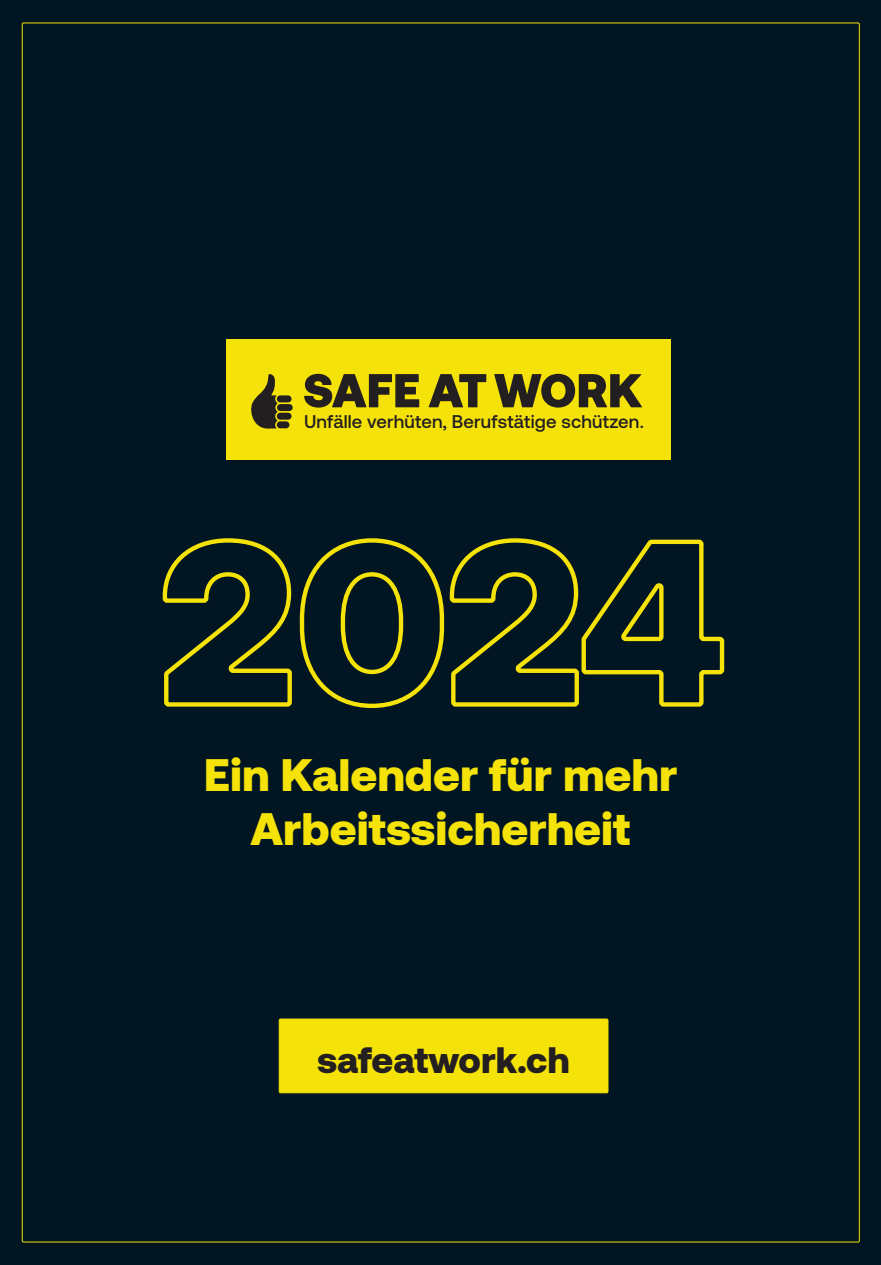
<style>
.page{position:relative;width:881px;height:1265px;background:#011622}
.page>*{position:absolute;margin:0;border:0;box-sizing:border-box;transform-origin:0 0}
.t1{font:900 45.5px/53.4px "Aeonik";color:#f5e209;text-align:center}
.t2{font:900 36.75px "Aeonik";color:#231f20}
.t3{font:500 18.38px "Aeonik";letter-spacing:.01em;color:#231f20}
</style>
<div class="page">
<svg style="left:162px;top:538px;width:563px;height:171px"></svg>
<div style="left:226px;top:339px;width:444px;height:121px;background:#f5e209"></div>
<svg style="left:304px;top:374px;width:115px;height:34px"></svg>
<svg style="left:428px;top:374px;width:58px;height:33px"></svg>
<svg style="left:494px;top:374px;width:148px;height:34px"></svg>
<div style="left:277px;top:395px;width:14px;height:7px;background:#231f20;border-radius:3px"></div>
<div style="left:277px;top:404px;width:16px;height:7px;background:#231f20;border-radius:3px"></div>
<div style="left:277px;top:413px;width:14px;height:7px;background:#231f20;border-radius:3px"></div>
<div style="left:277px;top:421px;width:12px;height:7px;background:#231f20;border-radius:3px"></div>
<svg style="left:251px;top:374px;width:27px;height:55px"></svg>
<div style="left:279px;top:1019px;width:329px;height:74px;background:#f5e209"></div>
<div style="left:279px;top:1019px;width:329px;height:74px;border:1px solid #f5e209"></div>
<p class="t3" style="left:304px;top:412px;width:341px">Unfälle verhüten, Berufstätige schützen.</p>
<h1 class="t1" style="left:204px;top:748px;width:475px">Ein Kalender für mehr<br>Arbeitssicherheit</h1>
<h2 class="t2" style="left:317px;top:1039px;width:254px">safeatwork.ch</h2>
</div>
